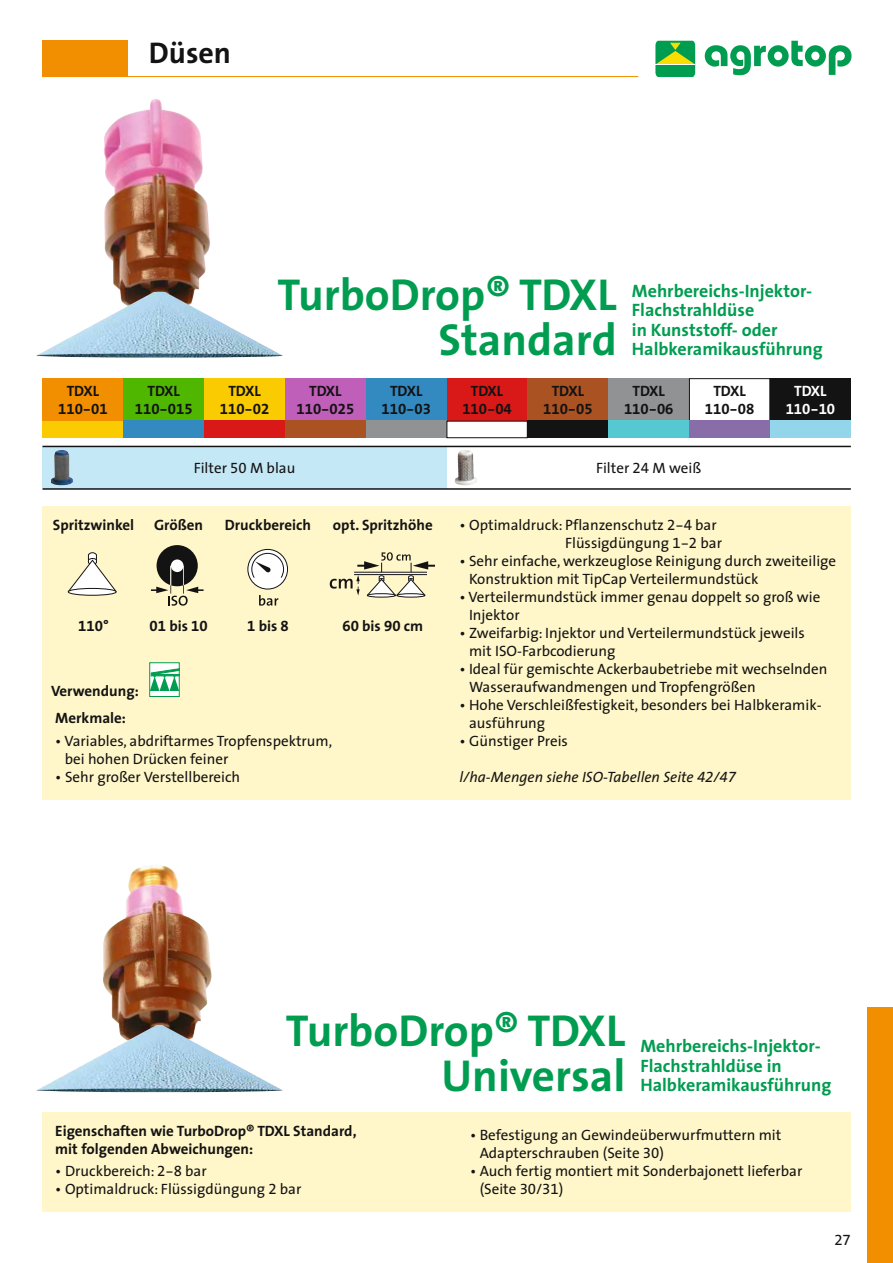
<style>
.page{position:relative;width:893px;height:1263px;background:#fff}
.page>*{position:absolute;margin:0;border:0;box-sizing:border-box;transform-origin:0 0}
.t1{font:700 45px/45px "The Sans";color:#009d50;text-align:right}
.t2{font:700 30px "The Sans";color:#141314}
.t3{font:700 18px/19.5px "The Sans";color:#009d50}
.t4{font:15px/18px "The Sans";color:#141314}
.t5{font:700 15px/18px "The Sans";color:#141314}
.t6{font:15px "The Sans Bold Expert";color:#141314}
.t7{font:italic 15px "The Sans";color:#141314}
.t8{font:15px "The Sans Bold Expert";color:#fff}
.t9{font:700 15px "The Sans";color:#fff}
.t10{font:15px "The Sans Expert";color:#141314}
.s1{font-family:"The Sans Expert"}
.s2{font-family:"The Sans";font-weight:700}
.s3{font-family:"The Sans Bold Expert";font-weight:400}
</style>
<div class="page">
<hr style="left:43px;top:76px;width:595px;height:1px;background:#f28f00">
<div style="left:867px;top:1008px;width:25px;height:255px;background:#f28f00"></div>
<div style="left:43px;top:40px;width:85px;height:37px;background:#f28f00"></div>
<svg style="left:704px;top:41px;width:147px;height:34px"></svg>
<svg style="left:655px;top:41px;width:40px;height:36px"></svg>
<hr style="left:655px;top:65px;width:40px;height:1px;background:#fff">
<img style="left:104px;top:99px;width:106px;height:193px">
<img style="left:36px;top:292px;width:247px;height:66px">
<div style="left:43px;top:446px;width:403px;height:43px;background:#c5e8f6"></div>
<hr style="left:43px;top:446px;width:807px;height:1px;background:#141314">
<img style="left:454px;top:450px;width:23px;height:35px">
<hr style="left:43px;top:488px;width:807px;height:2px;background:#141314">
<img style="left:51px;top:450px;width:22px;height:36px">
<div style="left:43px;top:506px;width:807px;height:293px;background:#fff7c9"></div>
<svg style="left:67px;top:552px;width:50px;height:44px"></svg>
<div style="left:149px;top:662px;width:31px;height:35px;background:#fff;border:1px solid #009d50"></div>
<svg style="left:150px;top:669px;width:29px;height:22px"></svg>
<svg style="left:151px;top:545px;width:52px;height:61px"></svg>
<svg style="left:247px;top:549px;width:41px;height:57px"></svg>
<svg style="left:330px;top:552px;width:105px;height:46px"></svg>
<div style="left:123px;top:378px;width:81px;height:43px;background:#4fb700"></div>
<div style="left:204px;top:378px;width:81px;height:43px;background:#f9cb00"></div>
<div style="left:285px;top:378px;width:81px;height:43px;background:#c05fb9"></div>
<div style="left:366px;top:378px;width:80px;height:43px;background:#328ac1"></div>
<div style="left:446px;top:378px;width:81px;height:43px;background:#d91918"></div>
<div style="left:527px;top:378px;width:81px;height:43px;background:#ab5222"></div>
<div style="left:608px;top:378px;width:81px;height:43px;background:#909294"></div>
<div style="left:689px;top:378px;width:81px;height:43px;border:1px solid #141314"></div>
<div style="left:770px;top:378px;width:80px;height:43px;background:#141314"></div>
<div style="left:43px;top:421px;width:80px;height:17px;background:#f9cb00"></div>
<div style="left:123px;top:421px;width:81px;height:17px;background:#328ac1"></div>
<div style="left:204px;top:421px;width:81px;height:17px;background:#d91918"></div>
<div style="left:285px;top:421px;width:81px;height:17px;background:#ab5222"></div>
<div style="left:366px;top:421px;width:80px;height:17px;background:#909294"></div>
<div style="left:446px;top:421px;width:81px;height:17px;border:1px solid #141314"></div>
<div style="left:527px;top:421px;width:81px;height:17px;background:#141314"></div>
<div style="left:608px;top:421px;width:81px;height:17px;background:#55c8d2"></div>
<div style="left:689px;top:421px;width:81px;height:17px;background:#886da8"></div>
<div style="left:770px;top:421px;width:80px;height:17px;background:#93d5eb"></div>
<div style="left:43px;top:378px;width:80px;height:43px;background:#f28f00"></div>
<img style="left:103px;top:865px;width:109px;height:161px">
<div style="left:43px;top:1112px;width:807px;height:100px;background:#fff7c9"></div>
<img style="left:36px;top:1026px;width:247px;height:66px">
<h2 class="t2" style="left:149px;top:37px;width:84px">Düsen</h2>
<p class="t5" style="left:67px;top:382px;width:34px">TDXL</p>
<p class="t6" style="left:58px;top:400px;width:51px">110-01</p>
<p class="t5" style="left:147px;top:382px;width:34px">TDXL</p>
<p class="t6" style="left:135px;top:400px;width:59px">110-015</p>
<h1 class="t1" style="left:277px;top:274px;width:341px">TurboDrop® TDXL<br>Standard</h1>
<p class="t3" style="left:632px;top:282px;width:192px">Mehrbereichs-Injektor-<br>Flachstrahldüse<br>in Kunststoff- oder<br>Halbkeramikausführung</p>
<p class="t5" style="left:228px;top:382px;width:34px">TDXL</p>
<p class="t6" style="left:220px;top:400px;width:51px">110-02</p>
<p class="t5" style="left:309px;top:382px;width:34px">TDXL</p>
<p class="t6" style="left:296px;top:400px;width:59px">110-025</p>
<p class="t5" style="left:390px;top:382px;width:34px">TDXL</p>
<p class="t6" style="left:381px;top:400px;width:51px">110-03</p>
<p class="t5" style="left:471px;top:382px;width:34px">TDXL</p>
<p class="t6" style="left:462px;top:400px;width:51px">110-04</p>
<p class="t5" style="left:551px;top:382px;width:34px">TDXL</p>
<p class="t6" style="left:543px;top:400px;width:51px">110-05</p>
<p class="t5" style="left:632px;top:382px;width:34px">TDXL</p>
<p class="t6" style="left:624px;top:400px;width:51px">110-06</p>
<p class="t5" style="left:713px;top:382px;width:34px">TDXL</p>
<p class="t6" style="left:704px;top:400px;width:51px">110-08</p>
<p class="t9" style="left:794px;top:383px;width:34px">TDXL</p>
<p class="t8" style="left:785px;top:400px;width:51px">110-10</p>
<p class="t4" style="left:194px;top:460px;width:103px">Filter <span class="s1">50</span> M blau</p>
<p class="t4" style="left:596px;top:460px;width:106px">Filter <span class="s1">24</span> M weiß</p>
<p class="t5" style="left:53px;top:516px;width:83px">Spritzwinkel</p>
<p class="t5" style="left:154px;top:516px;width:50px">Größen</p>
<p class="t5" style="left:225px;top:516px;width:88px">Druckbereich</p>
<p class="t5" style="left:333px;top:516px;width:101px">opt. Spritzhöhe</p>
<p class="t6" style="left:78px;top:617px;width:32px">110°</p>
<p class="t6" style="left:150px;top:617px;width:60px">01 <span class="s2">bis</span> 10</p>
<p class="t5" style="left:247px;top:617px;width:43px"><span class="s3">1</span> bis <span class="s3">8</span></p>
<p class="t5" style="left:342px;top:617px;width:82px"><span class="s3">60</span> bis <span class="s3">90</span> cm</p>
<p class="t5" style="left:51px;top:683px;width:89px">Verwendung:</p>
<p class="t5" style="left:55px;top:710px;width:72px">Merkmale:</p>
<p class="t4" style="left:65px;top:733px;width:269px;text-indent:-10px">• Variables, abdriftarmes Tropfenspektrum, bei hohen Drücken feiner</p>
<p class="t4" style="left:55px;top:769px;width:186px">• Sehr großer Verstellbereich</p>
<p class="t4" style="left:565px;top:517px;width:158px;text-indent:-106px">• Optimaldruck: Pflanzenschutz <span class="s1">2-4</span> bar<br>Flüssigdüngung <span class="s1">1-2</span> bar</p>
<p class="t4" style="left:469px;top:553px;width:369px;text-indent:-10px">• Sehr einfache, werkzeuglose Reinigung durch zweiteilige<br>Konstruktion mit TipCap Verteilermundstück</p>
<p class="t4" style="left:469px;top:589px;width:353px;text-indent:-10px">• Verteilermundstück immer genau doppelt so groß wie<br>Injektor</p>
<p class="t4" style="left:469px;top:625px;width:337px;text-indent:-10px">• Zweifarbig: Injektor und Verteilermundstück jeweils mit ISO-Farbcodierung</p>
<p class="t4" style="left:469px;top:661px;width:360px;text-indent:-10px">• Ideal für gemischte Ackerbaubetriebe mit wechselnden<br>Wasseraufwandmengen und Tropfengrößen</p>
<p class="t4" style="left:469px;top:697px;width:354px;text-indent:-10px">• Hohe Verschleißfestigkeit, besonders bei Halbkeramik&shy;ausführung</p>
<p class="t4" style="left:459px;top:733px;width:110px">• Günstiger Preis</p>
<p class="t7" style="left:459px;top:771px;width:278px">l/ha-Mengen siehe ISO-Tabellen Seite <span class="s1">42/47</span></p>
<h1 class="t1" style="left:286px;top:1009px;width:341px">TurboDrop® TDXL<br>Universal</h1>
<p class="t4" style="left:479px;top:1128px;width:303px;text-indent:-10px">• Befestigung an Gewindeüberwurfmuttern mit<br>Adapterschrauben (Seite <span class="s1">30</span>)</p>
<p class="t4" style="left:479px;top:1164px;width:324px;text-indent:-10px">• Auch fertig montiert mit Sonderbajonett lieferbar (Seite <span class="s1">30/31</span>)</p>
<p class="t3" style="left:640px;top:1037px;width:192px">Mehrbereichs-Injektor-<br>Flachstrahldüse in<br>Halbkeramikausführung</p>
<p class="t5" style="left:55px;top:1122px;width:303px">Eigenschaften wie TurboDrop® TDXL Standard, mit folgenden Abweichungen:</p>
<p class="t4" style="left:55px;top:1164px;width:153px">• Druckbereich: <span class="s1">2-8</span> bar</p>
<p class="t4" style="left:55px;top:1182px;width:247px">• Optimaldruck: Flüssigdüngung <span class="s1">2</span> bar</p>
<p class="t10" style="left:834px;top:1231px;width:18px">27</p>
</div>
